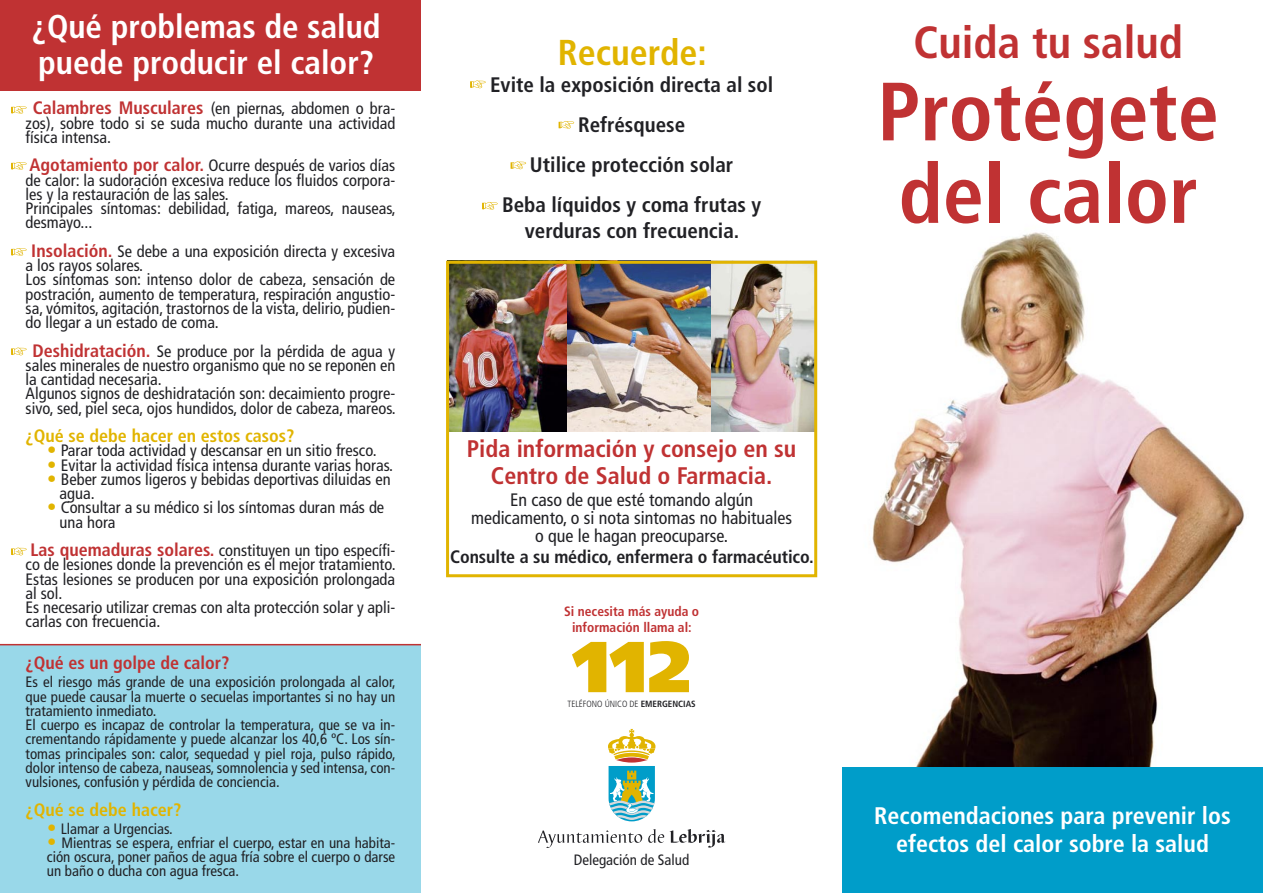
<style>
.page{position:relative;width:1263px;height:893px;background:#fff}
.page>*{position:absolute;margin:0;border:0;box-sizing:border-box;transform-origin:0 0}
.t1{font:700 condensed 82.5px "Frutiger LT Std";color:#c03233}
.t2{font:900 72px "Frutiger LT Std";color:#e1b400}
.t3{font:700 condensed 45px "Frutiger LT Std";color:#c03233}
.t4{font:700 condensed 36px "Frutiger LT Std";color:#e1b400}
.t5{font:700 condensed 33px "Frutiger LT Std";color:#fff}
.t6{font:700 condensed 24px "Frutiger LT Std";color:#fff}
.t7{font:700 condensed 24px "Frutiger LT Std";color:#c03233}
.t8{font:700 condensed 21px "Frutiger LT Std";color:#212125}
.t9{font:condensed 18px "Frutiger LT Std";color:#212125}
.t10{font:700 condensed 18px "Frutiger LT Std";color:#e1b400}
.t11{font:700 condensed 18px "Frutiger LT Std";letter-spacing:-.005em;color:#212125}
.t12{font:700 condensed 18px "Frutiger LT Std";color:#c03233}
.t13{font:condensed 16.5px/14.2px "Frutiger LT Std";color:#212125;text-align:justify}
.t14{font:condensed 15px/14.2px "Frutiger LT Std";color:#212125;text-align:justify}
.t15{font:700 condensed 13.5px "Frutiger LT Std";color:#c03233}
.t16{font:300 condensed 9px "Frutiger LT Std";color:#212125}
.s1{font-weight:700;font-size:18px;color:#c03233}
.s2{font-weight:900;font-stretch:normal;font-size:27px;color:#e1b400}
.s3{font-weight:700}
</style>
<div class="page">
<img style="left:872px;top:232px;width:372px;height:535px">
<div style="left:0;top:0;width:421px;height:91px;background:#c03233"></div>
<svg style="left:11px;top:106px;width:16px;height:8px"></svg>
<svg style="left:11px;top:162px;width:16px;height:8px"></svg>
<svg style="left:11px;top:248px;width:16px;height:8px"></svg>
<svg style="left:11px;top:348px;width:16px;height:7px"></svg>
<svg style="left:11px;top:548px;width:16px;height:7px"></svg>
<div style="left:0;top:645px;width:421px;height:248px;background:#99d8e9"></div>
<hr style="left:0;top:644px;width:421px;height:1px;background:#c03233">
<svg style="left:538px;top:830px;width:104px;height:18px"></svg>
<svg style="left:648px;top:829px;width:16px;height:14px"></svg>
<svg style="left:670px;top:829px;width:55px;height:19px"></svg>
<svg style="left:616px;top:757px;width:31px;height:6px"></svg>
<svg style="left:608px;top:729px;width:47px;height:30px"></svg>
<svg style="left:608px;top:766px;width:47px;height:55px"></svg>
<svg style="left:470px;top:80px;width:16px;height:8px"></svg>
<svg style="left:559px;top:121px;width:15px;height:8px"></svg>
<svg style="left:511px;top:161px;width:15px;height:8px"></svg>
<svg style="left:482px;top:202px;width:16px;height:8px"></svg>
<img style="left:450px;top:265px;width:117px;height:166px">
<img style="left:710px;top:265px;width:103px;height:166px">
<img style="left:567px;top:265px;width:143px;height:166px">
<div style="left:446px;top:261px;width:371px;height:316px;border:3px solid #e1b400"></div>
<div style="left:842px;top:767px;width:421px;height:126px;background:#009dc9"></div>
<p class="t5" style="left:32px;top:7px;width:350px">¿Qué problemas de salud</p>
<p class="t5" style="left:38px;top:43px;width:337px">puede producir el calor?</p>
<p class="t13" style="left:26px;top:102px;width:371px;text-indent:7px"><span class="s1">Calambres Musculares</span> (en piernas, abdomen o bra&shy;zos), sobre todo si se suda mucho durante una actividad física intensa.</p>
<p class="t13" style="left:26px;top:159px;width:371px"><span class="s1">Agotamiento por calor.</span> Ocurre después de varios días de calor: la sudoración excesiva reduce los fluidos corpora&shy;les y la restauración de las sales.</p>
<p class="t13" style="left:26px;top:201px;width:372px">Principales síntomas: debilidad, fatiga, mareos, nauseas, desmayo...</p>
<p class="t13" style="left:26px;top:244px;width:371px;text-indent:6px"><span class="s1">Insolación.</span> Se debe a una exposición directa y excesiva a los rayos solares.</p>
<p class="t13" style="left:26px;top:273px;width:371px">Los síntomas son: intenso dolor de cabeza, sensación de postración, aumento de temperatura, respiración angustio&shy;sa, vómitos, agitación, trastornos de la vista, delirio, pudien&shy;do llegar a un estado de coma.</p>
<p class="t13" style="left:26px;top:344px;width:371px;text-indent:7px"><span class="s1">Deshidratación.</span> Se produce por la pérdida de agua y sales minerales de nuestro organismo que no se reponen en la cantidad necesaria.</p>
<p class="t13" style="left:26px;top:387px;width:372px">Algunos signos de deshidratación son: decaimiento progre&shy;sivo, sed, piel seca, ojos hundidos, dolor de cabeza, mareos.</p>
<p class="t10" style="left:26px;top:425px;width:270px">¿Qué se debe hacer en estos casos?</p>
<p class="t13" style="left:47px;top:444px;width:331px"><span class="s2">·</span> Parar toda actividad y descansar en un sitio fresco.</p>
<p class="t13" style="left:47px;top:458px;width:348px"><span class="s2">·</span> Evitar la actividad física intensa durante varias horas.</p>
<p class="t13" style="left:47px;top:472px;width:345px"><span class="s2">·</span> Beber zumos ligeros y bebidas deportivas diluidas en</p>
<p class="t13" style="left:60px;top:486px;width:37px">agua.</p>
<p class="t13" style="left:47px;top:501px;width:339px"><span class="s2">·</span> Consultar a su médico si los síntomas duran más de</p>
<p class="t13" style="left:60px;top:515px;width:57px">una hora</p>
<p class="t13" style="left:26px;top:543px;width:372px"><span class="s1">Las quemaduras solares.</span> constituyen un tipo específi&shy;co de lesiones donde la prevención es el mejor tratamiento.<br>Estas lesiones se producen por una exposición prolongada al sol.</p>
<p class="t13" style="left:26px;top:600px;width:371px">Es necesario utilizar cremas con alta protección solar y apli&shy;carlas con frecuencia.</p>
<p class="t12" style="left:26px;top:652px;width:205px">¿Qué es un golpe de calor?</p>
<p class="t14" style="left:26px;top:675px;width:372px">Es el riesgo más grande de una exposición prolongada al calor, que puede causar la muerte o secuelas importantes si no hay un tratamiento inmediato.</p>
<p class="t14" style="left:26px;top:718px;width:372px">El cuerpo es incapaz de controlar la temperatura, que se va in&shy;crementando rápidamente y puede alcanzar los 40,6 ºC. Los sín&shy;tomas principales son: calor, sequedad y piel roja, pulso rápido, dolor intenso de cabeza, nauseas, somnolencia y sed intensa, con&shy;vulsiones, confusión y pérdida de conciencia.</p>
<p class="t10" style="left:26px;top:799px;width:157px">¿Qué se debe hacer?</p>
<p class="t14" style="left:47px;top:821px;width:127px"><span class="s2">·</span> Llamar a Urgencias.</p>
<p class="t14" style="left:47px;top:836px;width:350px"><span class="s2">·</span> Mientras se espera, enfriar el cuerpo, estar en una habita&shy;ción oscura, poner paños de agua fría sobre el cuerpo o darse un baño o ducha con agua fresca.</p>
<p class="t4" style="left:558px;top:31px;width:151px">Recuerde:</p>
<p class="t8" style="left:490px;top:72px;width:285px">Evite la exposición directa al sol</p>
<p class="t8" style="left:578px;top:112px;width:109px">Refrésquese</p>
<p class="t8" style="left:530px;top:152px;width:205px">Utilice protección solar</p>
<p class="t8" style="left:502px;top:193px;width:261px">Beba líquidos y coma frutas y</p>
<p class="t8" style="left:525px;top:218px;width:216px">verduras con frecuencia.</p>
<p class="t7" style="left:467px;top:434px;width:331px">Pida información y consejo en su</p>
<p class="t7" style="left:491px;top:461px;width:283px">Centro de Salud o Farmacia.</p>
<p class="t9" style="left:510px;top:489px;width:245px">En caso de que esté tomando algún</p>
<p class="t9" style="left:471px;top:507px;width:323px">medicamento, o si nota sintomas no habituales</p>
<p class="t9" style="left:535px;top:525px;width:194px">o que le hagan preocuparse.</p>
<p class="t11" style="left:450px;top:546px;width:365px">Consulte a su médico, enfermera o farmacéutico.</p>
<p class="t15" style="left:564px;top:603px;width:137px">Si necesita más ayuda o</p>
<p class="t15" style="left:572px;top:619px;width:121px">información llama al:</p>
<p class="t2" style="left:573px;top:623px;width:119px">112</p>
<p class="t16" style="left:567px;top:699px;width:130px">TELÉFONO ÚNICO DE <span class="s3">EMERGENCIAS</span></p>
<p class="t14" style="left:574px;top:853px;width:117px">Delegación de Salud</p>
<p class="t3" style="left:913px;top:16px;width:271px">Cuida tu salud</p>
<p class="t1" style="left:877px;top:63px;width:343px">Protégete</p>
<p class="t1" style="left:898px;top:145px;width:301px">del calor</p>
<p class="t6" style="left:874px;top:801px;width:358px">Recomendaciones para prevenir los</p>
<p class="t6" style="left:896px;top:830px;width:314px">efectos del calor sobre la salud</p>
</div>
